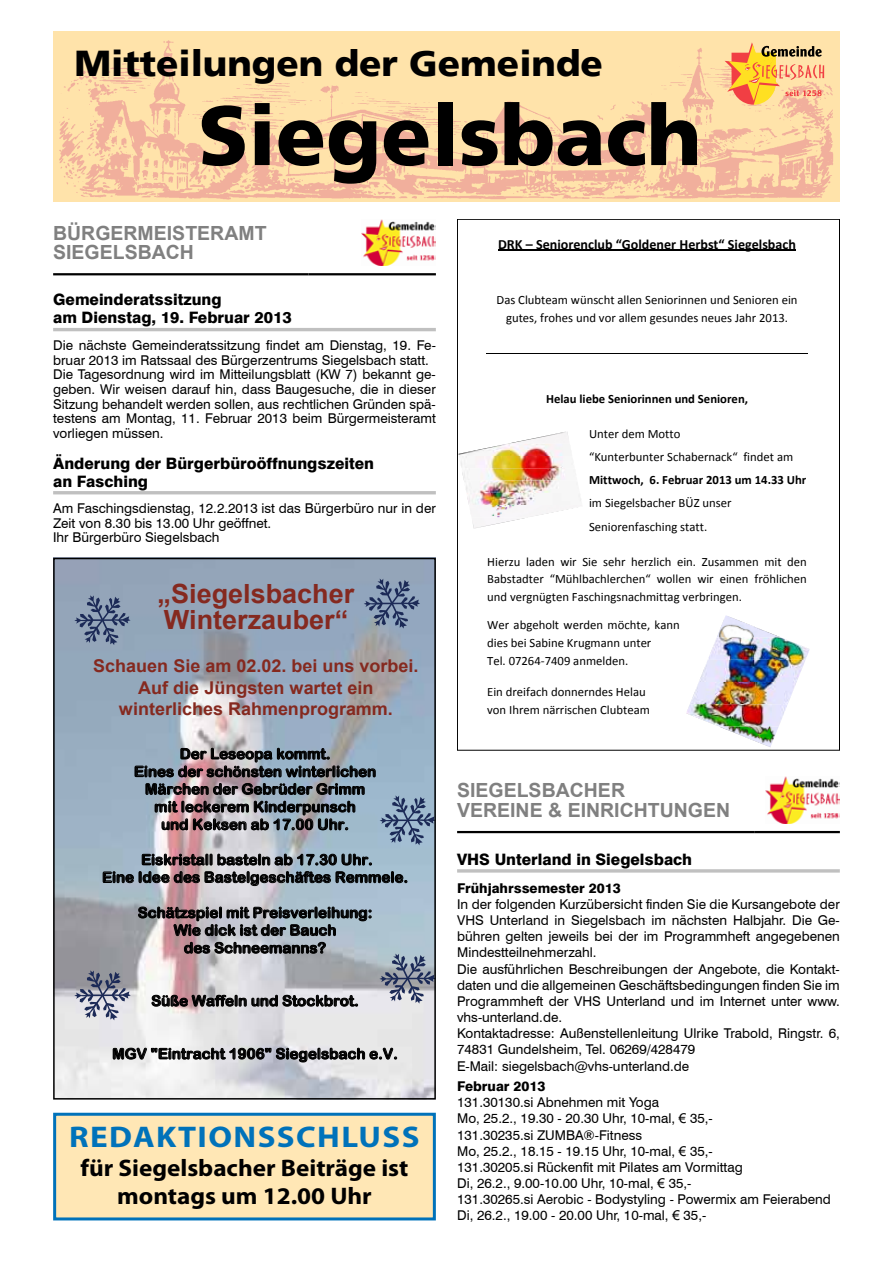
<style>
.page{position:relative;width:893px;height:1263px;background:#fff}
.page>*{position:absolute;margin:0;border:0;box-sizing:border-box;transform-origin:0 0}
.t1{font:900 84px "Frutiger LT";color:#000}
.t2{font:900 36px "Frutiger LT";color:#000}
.t3{font:700 30px "Myriad Pro";letter-spacing:.045em;color:#0072ba;scale:1.1 1}
.t4{font:700 26.4px/25.3px "Arial";color:#85291f}
.t5{font:700 24px/28.8px "Myriad Pro";color:#000;text-align:center;scale:1.05 1}
.t6{font:700 19.5px/19.5px "Arial";color:#808080}
.t7{font:700 17.7px/21.1px "Arial";color:#85291f;text-align:center}
.t8{font:800 15.75px/18px "Swiss 721 BT";color:#000}
.t9{font:14.7px/17.7px "Arial Rounded MT Bold";color:#000;text-align:center}
.t10{font:700 14.1px "Calibri";color:#000}
.t11{font:13.5px/16.2px "Swiss 721 BT";color:#000}
.t12{font:800 13.5px "Swiss 721 BT";color:#000}
.t13{font:12.75px/17.9px "Calibri";color:#000}
.t14{font:700 12.75px "Calibri";color:#000}
.s1{font-family:"Arial"}
</style>
<div class="page">
<img style="left:53px;top:34px;width:787px;height:167px">
<svg style="left:725px;top:42px;width:99px;height:63px;background:#efb771"></svg>
<img style="left:55px;top:560px;width:379px;height:537px">
<img style="left:135px;top:748px;width:241px;height:29px">
<svg style="left:146px;top:783px;width:219px;height:12px;background:#686971"></svg>
<img style="left:155px;top:801px;width:200px;height:29px">
<svg style="left:142px;top:854px;width:230px;height:11px;background:#71737a"></svg>
<svg style="left:103px;top:871px;width:304px;height:15px;background:#7b8088"></svg>
<svg style="left:138px;top:907px;width:233px;height:29px;background:#84858c"></svg>
<svg style="left:184px;top:942px;width:142px;height:11px;background:#727276"></svg>
<svg style="left:152px;top:995px;width:206px;height:12px;background:#837f82"></svg>
<svg style="left:113px;top:1048px;width:284px;height:14px;background:#969698"></svg>
<svg style="left:364px;top:578px;width:56px;height:50px;background:#7486a2"></svg>
<svg style="left:379px;top:953px;width:55px;height:50px;background:#9199aa"></svg>
<svg style="left:74px;top:595px;width:57px;height:50px;background:#7585a0"></svg>
<svg style="left:380px;top:795px;width:54px;height:50px;background:#7c94af"></svg>
<svg style="left:74px;top:970px;width:57px;height:50px;background:#989baa"></svg>
<hr style="left:498px;top:250px;width:298px;height:1px;background:#000">
<hr style="left:486px;top:353px;width:322px;height:1px;background:#000">
<img style="left:507px;top:431px;width:62px;height:13px">
<img style="left:459px;top:444px;width:112px;height:12px">
<img style="left:460px;top:456px;width:113px;height:12px">
<img style="left:462px;top:468px;width:103px;height:12px">
<img style="left:464px;top:480px;width:113px;height:13px">
<img style="left:467px;top:493px;width:114px;height:12px">
<img style="left:470px;top:505px;width:112px;height:12px">
<img style="left:472px;top:517px;width:56px;height:12px">
<img style="left:717px;top:615px;width:64px;height:23px">
<img style="left:708px;top:638px;width:102px;height:22px">
<img style="left:699px;top:660px;width:106px;height:22px">
<img style="left:690px;top:682px;width:107px;height:22px">
<img style="left:686px;top:704px;width:102px;height:22px">
<img style="left:719px;top:726px;width:60px;height:21px">
<hr style="left:53px;top:328px;width:383px;height:3px;background:#c0c0c0">
<hr style="left:53px;top:491px;width:383px;height:3px;background:#c0c0c0">
<hr style="left:53px;top:273px;width:255px;height:2px;background:#000">
<hr style="left:308px;top:273px;width:128px;height:2px;background:#000">
<img style="left:361px;top:219px;width:75px;height:47px">
<hr style="left:457px;top:869px;width:383px;height:3px;background:#c0c0c0">
<hr style="left:457px;top:831px;width:298px;height:2px;background:#000">
<hr style="left:755px;top:831px;width:85px;height:2px;background:#000">
<img style="left:765px;top:777px;width:75px;height:46px">
<div style="left:55px;top:1114px;width:379px;height:105px;background:#ffe7b5"></div>
<div style="left:53px;top:1113px;width:383px;height:107px;border:3px solid #0072ba"></div>
<h2 class="t2" style="left:74px;top:42px;width:530px">Mitteilungen der Gemeinde</h2>
<h1 class="t1" style="left:198px;top:85px;width:505px">Siegelsbach</h1>
<h3 class="t6" style="left:53px;top:224px;width:215px">BÜRGERMEISTERAMT<br>SIEGELSBACH</h3>
<p class="t8" style="left:53px;top:291px;width:240px">Gemeinderatssitzung<br>am Dienstag, 19. Februar 2013</p>
<p class="t11" style="left:53px;top:338px;width:384px;line-height:14.5px">Die nächste Gemeinderatssitzung findet am Dienstag, 19. Fe&shy;bruar 2013 im Ratssaal des Bürgerzentrums Siegelsbach statt.<br>Die Tagesordnung wird im Mitteilungsblatt (KW 7) bekannt ge&shy;geben. Wir weisen darauf hin, dass Baugesuche, die in dieser Sitzung behandelt werden sollen, aus rechtlichen Gründen spä&shy;testens am Montag, 11. Februar 2013 beim Bürgermeisteramt vorliegen müssen.</p>
<p class="t8" style="left:53px;top:454px;width:322px">Änderung der Bürgerbüroöffnungszeiten an Fasching</p>
<p class="t11" style="left:53px;top:501px;width:384px;line-height:14.5px">Am Faschingsdienstag, 12.2.2013 ist das Bürgerbüro nur in der<br>Zeit von 8.30 bis 13.00 Uhr geöffnet.<br>Ihr Bürgerbüro Siegelsbach</p>
<h3 class="t4" style="left:158px;top:582px;width:198px">„Siegelsbacher<br>Winterzauber“</h3>
<h3 class="t7" style="left:93px;top:656px;width:327px">Schauen Sie am 02.02. bei uns vorbei.<br>Auf die Jüngsten wartet ein winterliches Rahmenprogramm.</h3>
<p class="t9" style="left:134px;top:745px;width:244px">Der Leseopa kommt.<br>Eines der schönsten winterlichen<br>Märchen der Gebrüder Grimm mit leckerem Kinderpunsch<br>und Keksen ab 17.00 Uhr.</p>
<p class="t9" style="left:102px;top:850px;width:308px">Eiskristall basteln ab 17.30 Uhr.<br>Eine Idee des Bastelgeschäftes Remmele.</p>
<p class="t9" style="left:138px;top:903px;width:236px">Schätzspiel mit Preisverleihung:<br>Wie dick ist der Bauch<br>des Schneemanns?</p>
<p class="t9" style="left:151px;top:992px;width:209px">Süße Waffeln und Stockbrot.</p>
<p class="t9" style="left:112px;top:1045px;width:287px">MGV "Eintracht 1906" Siegelsbach e.V.</p>
<h3 class="t3" style="left:69px;top:1117px;width:320px">Redaktionsschluss</h3>
<h3 class="t5" style="left:81px;top:1152px;width:314px">für Siegelsbacher Beiträge ist montags um 12.00 Uhr</h3>
<p class="t10" style="left:498px;top:235px;width:299px">DRK – Seniorenclub “Goldener Herbst“ Siegelsbach</p>
<p class="t13" style="left:496px;top:290px;width:303px;text-align:center">Das Clubteam wünscht allen Seniorinnen und Senioren ein gutes, frohes und vor allem gesundes neues Jahr 2013.</p>
<p class="t14" style="left:546px;top:391px;width:204px">Helau liebe Seniorinnen und Senioren,</p>
<p class="t13" style="left:589px;top:421px;width:206px;line-height:23.2px">Unter dem Motto<br>“Kunterbunter Schabernack“ findet am</p>
<p class="t14" style="left:589px;top:472px;width:219px">Mittwoch, 6. Februar 2013 um 14.33 Uhr</p>
<p class="t13" style="left:589px;top:491px;width:144px;line-height:23.2px">im Siegelsbacher BÜZ unser<br>Seniorenfasching statt.</p>
<p class="t13" style="left:487px;top:552px;width:321px;text-align:justify">Hierzu laden wir Sie sehr herzlich ein. Zusammen mit den Babstadter “Mühlbachlerchen“ wollen wir einen fröhlichen und vergnügten Faschingsnachmittag verbringen.</p>
<p class="t13" style="left:487px;top:615px;width:194px">Wer abgeholt werden möchte, kann dies bei Sabine Krugmann unter<br>Tel. 07264‐7409 anmelden.</p>
<p class="t13" style="left:487px;top:682px;width:164px">Ein dreifach donnerndes Helau von Ihrem närrischen Clubteam</p>
<h3 class="t6" style="left:457px;top:781px;width:275px">SIEGELSBACHER<br>VEREINE &amp; EINRICHTUNGEN</h3>
<p class="t8" style="left:457px;top:850px;width:237px">VHS Unterland in Siegelsbach</p>
<p class="t12" style="left:457px;top:880px;width:165px">Frühjahrssemester 2013</p>
<p class="t11" style="left:457px;top:896px;width:384px">In der folgenden Kurzübersicht finden Sie die Kursangebote der VHS Unterland in Siegelsbach im nächsten Halbjahr. Die Ge&shy;bühren gelten jeweils bei der im Programmheft angegebenen Mindestteilnehmerzahl.<br>Die ausführlichen Beschreibungen der Angebote, die Kontakt&shy;daten und die allgemeinen Geschäftsbedingungen finden Sie im Programmheft der VHS Unterland und im Internet unter www. vhs-unterland.de.<br>Kontaktadresse: Außenstellenleitung Ulrike Trabold, Ringstr. 6, 74831 Gundelsheim, Tel. 06269/428479<br>E-Mail: siegelsbach@vhs-unterland.de</p>
<p class="t12" style="left:457px;top:1078px;width:90px">Februar 2013</p>
<p class="t11" style="left:457px;top:1094px;width:375px">131.30130.si Abnehmen mit Yoga<br>Mo, 25.2., 19.30 - 20.30 Uhr, 10-mal, <span class="s1">€</span> 35,-<br>131.30235.si ZUMBA®-Fitness<br>Mo, 25.2., 18.15 - 19.15 Uhr, 10-mal, <span class="s1">€</span> 35,-<br>131.30205.si Rückenfit mit Pilates am Vormittag<br>Di, 26.2., 9.00-10.00 Uhr, 10-mal, <span class="s1">€</span> 35,-<br>131.30265.si Aerobic - Bodystyling - Powermix am Feierabend Di, 26.2., 19.00 - 20.00 Uhr, 10-mal, <span class="s1">€</span> 35,-</p>
</div>
